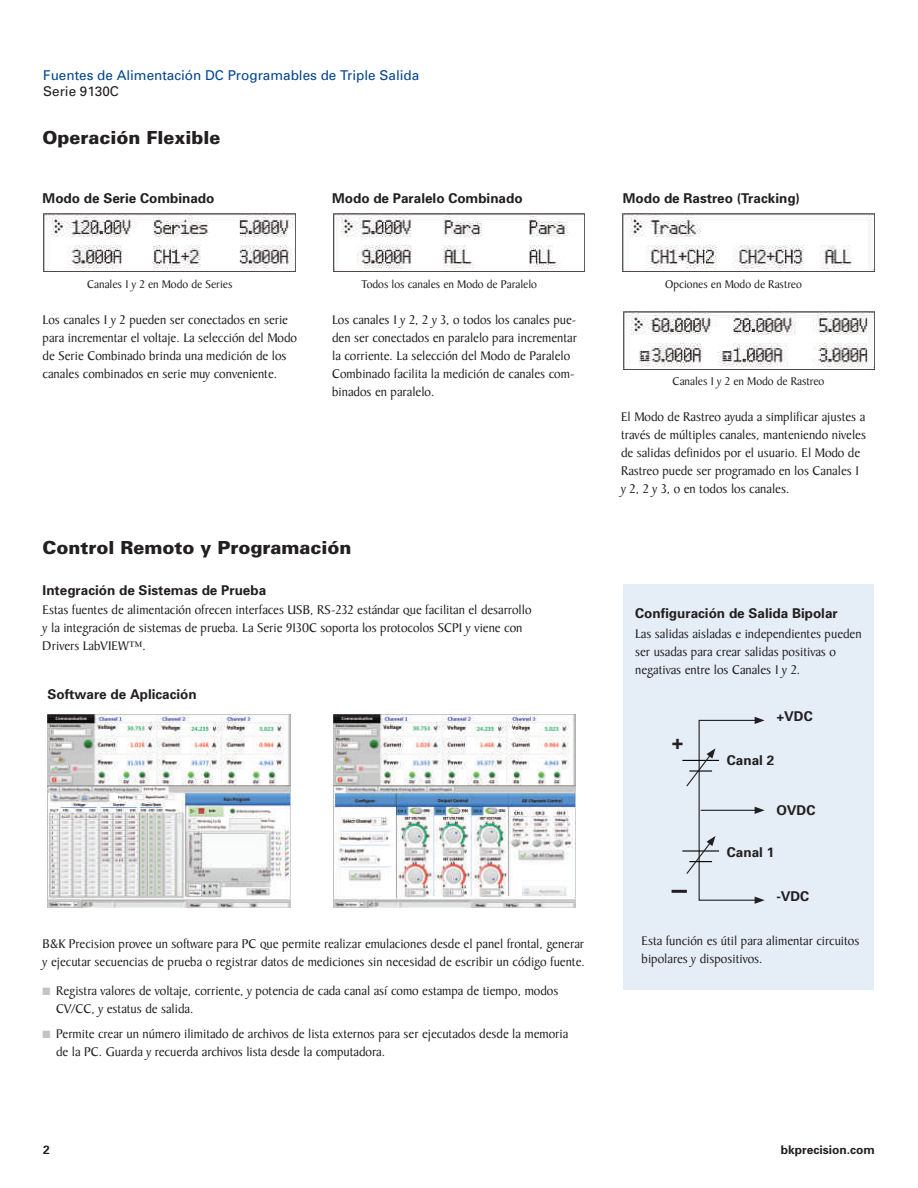
<style>
.page{position:relative;width:918px;height:1188px;background:#fff}
.page>*{position:absolute;margin:0;border:0;box-sizing:border-box;transform-origin:0 0}
.t1{font:700 21px "Univers";color:#231f20}
.t2{font:900 18px "Univers";color:#231f20}
.t3{font:13.5px/18px "Baker Signet";color:#231f20}
.t4{font:700 13.5px "Univers";color:#231f20}
.t5{font:13.5px "Univers";color:#02448d}
.t6{font:13.5px "Univers";color:#231f20}
.t7{font:12px "Baker Signet";color:#231f20}
.t8{font:700 12px "Univers";color:#231f20}
.s1{color:#c4c3c3}
</style>
<div class="page">
<div style="left:623px;top:584px;width:251px;height:405px;background:#e5eef7"></div>
<div style="left:699px;top:720px;width:59px;height:181px;border:1px solid #231f20"></div>
<svg style="left:755px;top:717px;width:10px;height:7px"></svg>
<svg style="left:755px;top:897px;width:10px;height:7px"></svg>
<hr style="left:682px;top:760px;width:37px;height:1px;background:#000">
<hr style="left:682px;top:850px;width:37px;height:2px;background:#000">
<hr style="left:701px;top:810px;width:56px;height:1px;background:#231f20">
<svg style="left:755px;top:807px;width:10px;height:7px"></svg>
<svg style="left:685px;top:748px;width:31px;height:40px"></svg>
<svg style="left:685px;top:836px;width:31px;height:39px"></svg>
<hr style="left:672px;top:890px;width:15px;height:3px;background:#231f20">
<img style="left:48px;top:715px;width:243px;height:193px">
<img style="left:333px;top:715px;width:243px;height:193px">
<img style="left:333px;top:214px;width:252px;height:58px">
<img style="left:43px;top:214px;width:252px;height:58px">
<img style="left:623px;top:311px;width:252px;height:58px">
<img style="left:623px;top:214px;width:251px;height:58px">
<p class="t5" style="left:43px;top:67px;width:378px">Fuentes de Alimentación DC Programables de Triple Salida</p>
<p class="t6" style="left:43px;top:83px;width:77px">Serie 9130C</p>
<h2 class="t2" style="left:43px;top:126px;width:179px">Operación Flexible</h2>
<p class="t4" style="left:43px;top:190px;width:173px">Modo de Serie Combinado</p>
<p class="t4" style="left:332px;top:190px;width:192px">Modo de Paralelo Combinado</p>
<p class="t4" style="left:623px;top:190px;width:179px">Modo de Rastreo (Tracking)</p>
<p class="t7" style="left:87px;top:277px;width:147px">Canales 1 y 2 en Modo de Series</p>
<p class="t7" style="left:362px;top:277px;width:177px">Todos los canales en Modo de Paralelo</p>
<p class="t7" style="left:665px;top:277px;width:138px">Opciones en Modo de Rastreo</p>
<p class="t3" style="left:43px;top:311px;width:256px">Los canales 1 y 2 pueden ser conectados en serie para incrementar el voltaje. La selección del Modo de Serie Combinado brinda una medición de los canales combinados en serie muy conveniente.</p>
<p class="t3" style="left:332px;top:311px;width:246px">Los canales 1 y 2, 2 y 3, o todos los canales pue&shy;den ser conectados en paralelo para incrementar la corriente. La selección del Modo de Paralelo Combinado facilita la medición de canales com&shy;binados en paralelo.</p>
<h2 class="t2" style="left:43px;top:536px;width:310px">Control Remoto y Programación</h2>
<p class="t4" style="left:43px;top:582px;width:225px">Integración de Sistemas de Prueba</p>
<p class="t3" style="left:43px;top:602px;width:490px">Estas fuentes de alimentación ofrecen interfaces USB, RS-232 estándar que facilitan el desarrollo y la integración de sistemas de prueba. La Serie 9130C soporta los protocolos SCPI y viene con<br>Drivers LabVIEW™.</p>
<p class="t4" style="left:48px;top:686px;width:151px">Software de Aplicación</p>
<p class="t3" style="left:43px;top:935px;width:544px">B&amp;K Precision provee un software para PC que permite realizar emulaciones desde el panel frontal, generar y ejecutar secuencias de prueba o registrar datos de mediciones sin necesidad de escribir un código fuente.</p>
<p class="t3" style="left:56px;top:982px;width:504px;text-indent:-14px"><span class="s1">■</span> Registra valores de voltaje, corriente, y potencia de cada canal así como estampa de tiempo, modos<br>CV/CC, y estatus de salida.</p>
<p class="t3" style="left:56px;top:1025px;width:514px;text-indent:-14px"><span class="s1">■</span> Permite crear un número ilimitado de archivos de lista externos para ser ejecutados desde la memoria de la PC. Guarda y recuerda archivos lista desde la computadora.</p>
<p class="t7" style="left:673px;top:375px;width:153px">Canales 1 y 2 en Modo de Rastreo</p>
<p class="t3" style="left:621px;top:408px;width:246px">El Modo de Rastreo ayuda a simplificar ajustes a través de múltiples canales, manteniendo niveles de salidas definidos por el usuario. El Modo de Rastreo puede ser programado en los Canales 1 y 2, 2 y 3, o en todos los canales.</p>
<p class="t4" style="left:635px;top:605px;width:204px">Configuración de Salida Bipolar</p>
<p class="t3" style="left:635px;top:625px;width:228px">Las salidas aisladas e independientes pueden ser usadas para crear salidas positivas o negativas entre los Canales 1 y 2.</p>
<h1 class="t1" style="left:672px;top:729px;width:14px">+</h1>
<p class="t4" style="left:776px;top:708px;width:38px">+VDC</p>
<p class="t4" style="left:727px;top:752px;width:49px">Canal 2</p>
<p class="t4" style="left:776px;top:802px;width:41px">OVDC</p>
<p class="t4" style="left:727px;top:844px;width:49px">Canal 1</p>
<p class="t4" style="left:776px;top:888px;width:34px">-VDC</p>
<p class="t3" style="left:642px;top:933px;width:219px">Esta función es útil para alimentar circuitos bipolares y dispositivos.</p>
<p class="t8" style="left:43px;top:1143px;width:8px">2</p>
<p class="t8" style="left:781px;top:1143px;width:96px">bkprecision.com</p>
</div>
